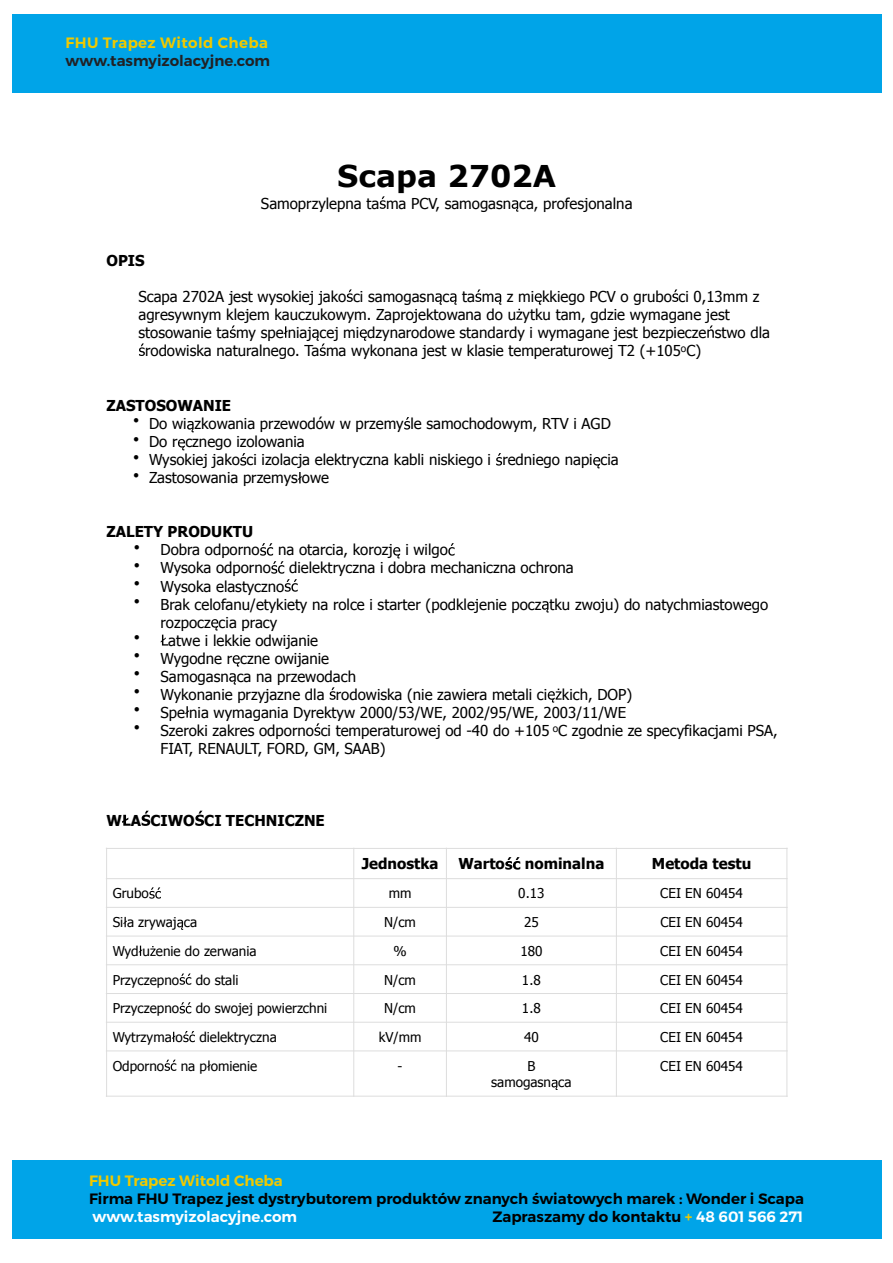
<style>
.page{position:relative;width:893px;height:1263px;background:#fff}
.page>*{position:absolute;margin:0;border:0;box-sizing:border-box;transform-origin:0 0}
.t1{font:700 30px "Verdana";color:#000}
.t2{font:15px/18px "Tahoma";color:#000}
.t3{font:600 15px "Montserrat";color:#000}
.t4{font:700 15px "Tahoma";color:#000}
.t5{font:600 15px "Montserrat";color:#fff}
.t6{font:600 15px "Montserrat";color:#212125}
.t7{font:600 15px "Montserrat";color:#f0c900}
.t8{font:600 15px "Montserrat";letter-spacing:.025em;color:#f0c900}
.t9{font:13.5px/16.5px "Tahoma";color:#000;text-align:center}
.s1{color:#f0c900}
.s2{color:#fff}
</style>
<div class="page">
<svg style="left:380px;top:196px;width:6px;height:13px"></svg>
<svg style="left:512px;top:200px;width:6px;height:12px"></svg>
<svg style="left:347px;top:289px;width:6px;height:13px"></svg>
<svg style="left:435px;top:293px;width:7px;height:12px"></svg>
<svg style="left:450px;top:293px;width:7px;height:12px"></svg>
<svg style="left:475px;top:289px;width:6px;height:13px"></svg>
<svg style="left:495px;top:293px;width:6px;height:12px"></svg>
<svg style="left:535px;top:293px;width:7px;height:12px"></svg>
<svg style="left:672px;top:289px;width:6px;height:13px"></svg>
<svg style="left:516px;top:309px;width:6px;height:11px"></svg>
<svg style="left:230px;top:325px;width:6px;height:13px"></svg>
<svg style="left:284px;top:326px;width:4px;height:12px"></svg>
<svg style="left:360px;top:329px;width:7px;height:12px"></svg>
<svg style="left:707px;top:325px;width:7px;height:13px"></svg>
<svg style="left:139px;top:343px;width:6px;height:13px"></svg>
<svg style="left:312px;top:329px;width:14px;height:27px"></svg>
<svg style="left:187px;top:421px;width:7px;height:11px"></svg>
<svg style="left:404px;top:417px;width:6px;height:13px"></svg>
<svg style="left:178px;top:439px;width:7px;height:11px"></svg>
<svg style="left:240px;top:453px;width:6px;height:13px"></svg>
<svg style="left:496px;top:453px;width:6px;height:13px"></svg>
<svg style="left:593px;top:457px;width:7px;height:11px"></svg>
<svg style="left:298px;top:472px;width:4px;height:11px"></svg>
<svg style="left:393px;top:547px;width:7px;height:11px"></svg>
<svg style="left:448px;top:543px;width:7px;height:13px"></svg>
<svg style="left:260px;top:543px;width:38px;height:49px"></svg>
<svg style="left:542px;top:601px;width:7px;height:11px"></svg>
<svg style="left:211px;top:619px;width:7px;height:11px"></svg>
<svg style="left:161px;top:635px;width:7px;height:10px"></svg>
<svg style="left:233px;top:655px;width:7px;height:12px"></svg>
<svg style="left:229px;top:673px;width:7px;height:12px"></svg>
<svg style="left:330px;top:687px;width:6px;height:13px"></svg>
<svg style="left:548px;top:689px;width:14px;height:14px"></svg>
<svg style="left:185px;top:706px;width:4px;height:12px"></svg>
<svg style="left:314px;top:723px;width:6px;height:13px"></svg>
<svg style="left:122px;top:815px;width:9px;height:11px"></svg>
<svg style="left:142px;top:811px;width:8px;height:15px"></svg>
<svg style="left:195px;top:811px;width:9px;height:15px"></svg>
<svg style="left:505px;top:857px;width:15px;height:13px"></svg>
<svg style="left:149px;top:887px;width:12px;height:12px"></svg>
<svg style="left:123px;top:917px;width:4px;height:10px"></svg>
<svg style="left:177px;top:920px;width:6px;height:10px"></svg>
<svg style="left:139px;top:946px;width:3px;height:10px"></svg>
<svg style="left:150px;top:946px;width:6px;height:10px"></svg>
<svg style="left:180px;top:973px;width:11px;height:12px"></svg>
<svg style="left:180px;top:1002px;width:11px;height:11px"></svg>
<svg style="left:172px;top:1032px;width:3px;height:10px"></svg>
<svg style="left:183px;top:1031px;width:12px;height:11px"></svg>
<svg style="left:165px;top:1060px;width:11px;height:11px"></svg>
<svg style="left:207px;top:1060px;width:4px;height:11px"></svg>
<svg style="left:552px;top:1080px;width:6px;height:10px"></svg>
<hr style="left:354px;top:848px;width:1px;height:249px;background:#ddd">
<hr style="left:446px;top:848px;width:1px;height:249px;background:#ddd">
<hr style="left:616px;top:848px;width:1px;height:249px;background:#ddd">
<hr style="left:106px;top:878px;width:682px;height:1px;background:#ddd">
<hr style="left:106px;top:907px;width:682px;height:1px;background:#ddd">
<hr style="left:106px;top:936px;width:682px;height:1px;background:#ddd">
<hr style="left:106px;top:964px;width:682px;height:1px;background:#ddd">
<hr style="left:106px;top:993px;width:682px;height:1px;background:#ddd">
<hr style="left:106px;top:1022px;width:682px;height:1px;background:#ddd">
<hr style="left:106px;top:1051px;width:682px;height:1px;background:#ddd">
<hr style="left:106px;top:848px;width:1px;height:249px;background:#ddd">
<hr style="left:787px;top:848px;width:1px;height:249px;background:#ddd">
<hr style="left:106px;top:848px;width:682px;height:1px;background:#ddd">
<hr style="left:106px;top:1096px;width:682px;height:1px;background:#ddd">
<div style="left:12px;top:1160px;width:869px;height:78px;background:#00a4e8"></div>
<div style="left:12px;top:14px;width:869px;height:78px;background:#00a4e8"></div>
<p class="t8" style="left:66px;top:34px;width:204px">FHU Trapez Witold Cheba</p>
<p class="t6" style="left:66px;top:52px;width:206px">www.tasmyizolacyjne.com</p>
<h1 class="t1" style="left:337px;top:155px;width:221px">Scapa 2702A</h1>
<p class="t2" style="left:261px;top:194px;width:373px">Samoprzylepna ta ma PCV, samogasn ca, profesjonalna</p>
<p class="t4" style="left:106px;top:250px;width:40px">OPIS</p>
<p class="t2" style="left:138px;top:287px;width:622px">Scapa 2702A jest wysokiej jako ci samogasn c ta m z mi kkiego PCV o grubo ci 0,13mm z</p>
<p class="t2" style="left:138px;top:305px;width:593px">agresywnym klejem kauczukowym. Zaprojektowana do u ytku tam, gdzie wymagane jest</p>
<p class="t2" style="left:138px;top:323px;width:633px">stosowanie ta my spe niaj cej mi dzynarodowe standardy i wymagane jest bezpiecze stwo dla</p>
<p class="t2" style="left:145px;top:341px;width:557px">rodowiska naturalnego. Ta ma wykonana jest w klasie temperaturowej T2 (+105<sup>o</sup>C)</p>
<p class="t4" style="left:106px;top:395px;width:126px">ZASTOSOWANIE</p>
<p class="t2" style="left:133px;top:414px;width:480px">• Do wi zkowania przewodów w przemy le samochodowym, RTV i AGD</p>
<p class="t2" style="left:133px;top:432px;width:174px">• Do r cznego izolowania</p>
<p class="t2" style="left:133px;top:450px;width:488px">• Wysokiej jako ci izolacja elektryczna kabli niskiego i redniego napi cia</p>
<p class="t2" style="left:133px;top:468px;width:198px">• Zastosowania przemys owe</p>
<p class="t4" style="left:106px;top:521px;width:148px">ZALETY PRODUKTU</p>
<p class="t2" style="left:134px;top:540px;width:316px">• Dobra odporno na otarcia, korozj i wilgo</p>
<p class="t2" style="left:134px;top:558px;width:442px">• Wysoka odporno dielektryczna i dobra mechaniczna ochrona</p>
<p class="t2" style="left:134px;top:576px;width:152px">• Wysoka elastyczno</p>
<p class="t2" style="left:161px;top:594px;width:609px;text-indent:-27px">• Brak celofanu/etykiety na rolce i starter (podklejenie pocz tku zwoju) do natychmiastowego rozpocz cia pracy</p>
<p class="t2" style="left:134px;top:630px;width:186px">• atwe i lekkie odwijanie</p>
<p class="t2" style="left:134px;top:648px;width:197px">• Wygodne r czne owijanie</p>
<p class="t2" style="left:134px;top:666px;width:224px">• Samogasn ca na przewodach</p>
<p class="t2" style="left:134px;top:684px;width:500px">• Wykonanie przyjazne dla rodowiska (nie zawiera metali ci kich, DOP)</p>
<p class="t2" style="left:134px;top:702px;width:494px">• Spe nia wymagania Dyrektyw 2000/53/WE, 2002/95/WE, 2003/11/WE</p>
<p class="t2" style="left:161px;top:720px;width:619px;text-indent:-27px">• Szeroki zakres odporno ci temperaturowej od -40 do +105 <sup>o</sup>C zgodnie ze specyfikacjami PSA,<br>FIAT, RENAULT, FORD, GM, SAAB)</p>
<p class="t4" style="left:106px;top:810px;width:220px">W A CIWO CI TECHNICZNE</p>
<p class="t4" style="left:362px;top:853px;width:78px">Jednostka</p>
<p class="t4" style="left:458px;top:853px;width:48px">Warto</p>
<p class="t4" style="left:525px;top:853px;width:81px">nominalna</p>
<p class="t4" style="left:652px;top:853px;width:101px">Metoda testu</p>
<p class="t9" style="left:113px;top:885px;width:38px">Grubo</p>
<p class="t9" style="left:389px;top:885px;width:24px">mm</p>
<p class="t9" style="left:518px;top:885px;width:28px">0.13</p>
<p class="t9" style="left:660px;top:885px;width:84px">CEI EN 60454</p>
<p class="t9" style="left:113px;top:913px;width:86px">Si a zrywaj ca</p>
<p class="t9" style="left:384px;top:913px;width:33px">N/cm</p>
<p class="t9" style="left:524px;top:913px;width:16px">25</p>
<p class="t9" style="left:660px;top:913px;width:84px">CEI EN 60454</p>
<p class="t9" style="left:113px;top:942px;width:145px">Wyd u enie do zerwania</p>
<p class="t9" style="left:393px;top:942px;width:15px">%</p>
<p class="t9" style="left:520px;top:942px;width:24px">180</p>
<p class="t9" style="left:660px;top:942px;width:84px">CEI EN 60454</p>
<p class="t9" style="left:113px;top:971px;width:127px">Przyczepno do stali</p>
<p class="t9" style="left:384px;top:971px;width:33px">N/cm</p>
<p class="t9" style="left:522px;top:971px;width:20px">1.8</p>
<p class="t9" style="left:660px;top:971px;width:84px">CEI EN 60454</p>
<p class="t9" style="left:113px;top:999px;width:216px">Przyczepno do swojej powierzchni</p>
<p class="t9" style="left:384px;top:999px;width:33px">N/cm</p>
<p class="t9" style="left:522px;top:999px;width:20px">1.8</p>
<p class="t9" style="left:660px;top:999px;width:84px">CEI EN 60454</p>
<p class="t9" style="left:113px;top:1028px;width:166px">Wytrzyma o dielektryczna</p>
<p class="t9" style="left:379px;top:1028px;width:44px">kV/mm</p>
<p class="t9" style="left:524px;top:1028px;width:16px">40</p>
<p class="t9" style="left:660px;top:1028px;width:84px">CEI EN 60454</p>
<p class="t9" style="left:113px;top:1057px;width:146px">Odporno na p omienie</p>
<p class="t9" style="left:398px;top:1057px;width:6px">-</p>
<p class="t9" style="left:491px;top:1057px;width:82px">B<br>samogasn ca</p>
<p class="t9" style="left:660px;top:1057px;width:84px">CEI EN 60454</p>
<p class="t7" style="left:89px;top:1172px;width:195px">FHU Trapez Witold Cheba</p>
<p class="t3" style="left:89px;top:1190px;width:716px">Firma FHU Trapez jest dystrybutorem produktów znanych światowych marek : Wonder i Scapa</p>
<p class="t5" style="left:93px;top:1208px;width:206px">www.tasmyizolacyjne.com</p>
<p class="t3" style="left:492px;top:1208px;width:312px">Zapraszamy do kontaktu <span class="s1">+</span> <span class="s2">48 601 566 271</span></p>
</div>
